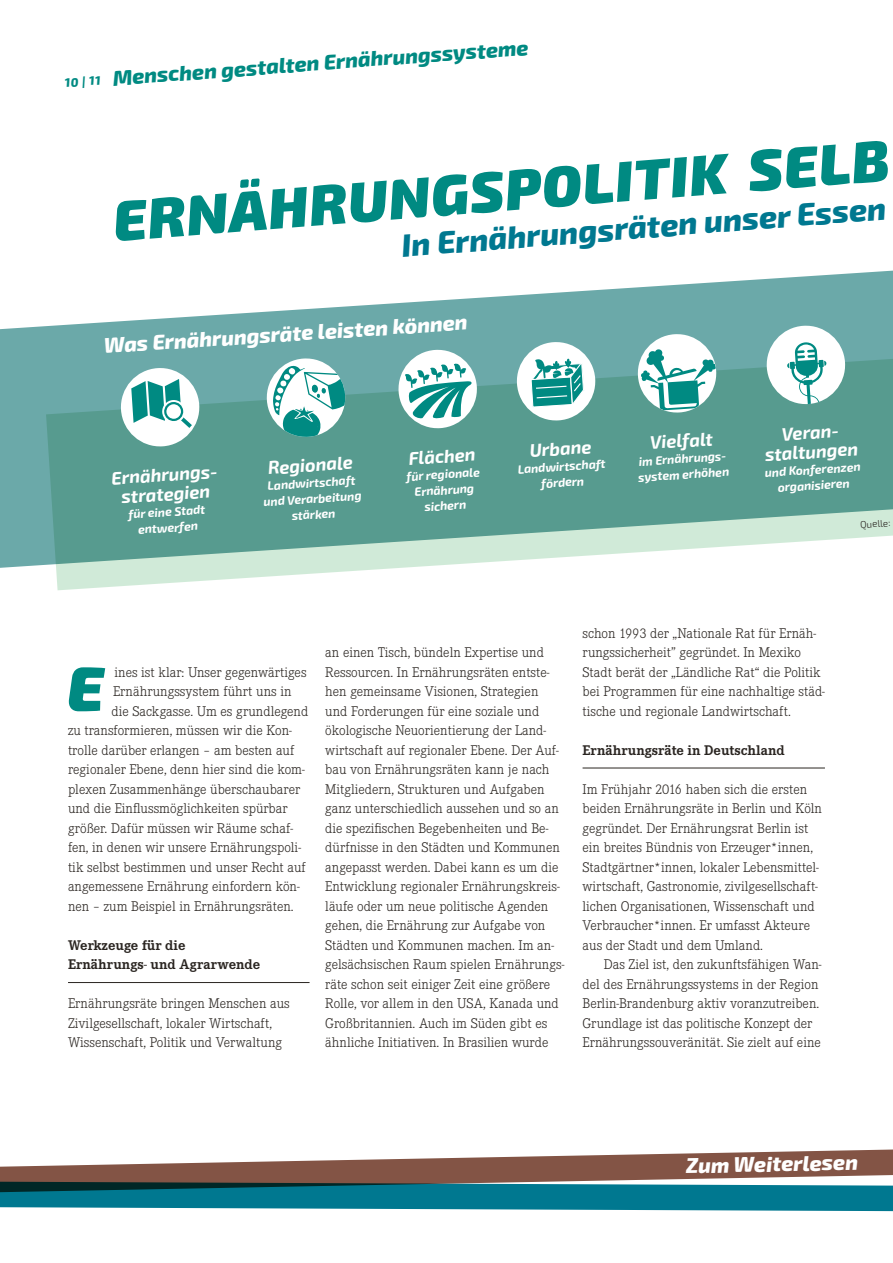
<style>
.page{position:relative;width:893px;height:1263px;background:#fff}
.page>*{position:absolute;margin:0;border:0;box-sizing:border-box;transform-origin:0 0}
.t1{font:italic 900 63px "Exo 2";color:#008a82}
.t2{font:italic 900 58.05px "Exo 2";color:#008a82}
.t3{font:italic 900 57px "Exo 2";color:#008a82}
.t4{font:italic 800 31.5px "Exo 2";color:#007890}
.t5{font:italic 800 21px "Exo 2";color:#fff}
.t6{font:italic 800 21px "Exo 2";color:#008a82}
.t7{font:italic 700 18px/19.5px "Exo 2";color:#fff;text-align:center}
.t8{font:300 14.55px/19.5px "Corporate E";color:#2a2521}
.t9{font:700 14.55px/19.5px "Corporate E";color:#2a2521}
.t10{font:italic 700 12px/15.8px "Exo 2";color:#fff;text-align:center}
.t11{font:300 9.75px "Exo 2";color:#2a2521}
.s1{font-size:12px}
</style>
<div class="page">
<hr style="left:68px;top:982px;width:242px;height:1px;background:#2a2521">
<hr style="left:583px;top:768px;width:242px;height:1px;background:#2a2521">
<svg style="left:0;top:271px;width:893px;height:297px"></svg>
<svg style="left:46px;top:296px;width:847px;height:294px;background:#80b4ac"></svg>
<svg style="left:765px;top:324px;width:81px;height:81px"></svg>
<svg style="left:636px;top:333px;width:82px;height:81px"></svg>
<svg style="left:516px;top:341px;width:81px;height:81px"></svg>
<svg style="left:397px;top:348px;width:81px;height:82px"></svg>
<svg style="left:265px;top:357px;width:81px;height:81px"></svg>
<svg style="left:120px;top:367px;width:81px;height:81px"></svg>
<svg style="left:162px;top:400px;width:24px;height:23px"></svg>
<div style="left:164px;top:402px;width:19px;height:19px;border:2px solid #008a82;border-radius:50%"></div>
<svg style="left:0;top:1149px;width:893px;height:32px;fill:#835445"></svg>
<svg style="left:0;top:1181px;width:893px;height:31px;background:#288394"></svg>
<h3 class="t6" style="left:64px;top:68px;width:466px;rotate:-4deg"><span class="s1">10 | 11</span> Menschen gestalten Ernährungssysteme</h3>
<h2 class="t2" style="left:745px;top:136px;width:143px;rotate:-5deg">SELB</h2>
<h3 class="t4" style="left:400px;top:225px;width:487px;rotate:-4deg">In Ernährungsräten unser Essen</h3>
<h3 class="t3" style="left:111px;top:184px;width:617px;rotate:-4deg">ERNÄHRUNGSPOLITIK</h3>
<h3 class="t5" style="left:103px;top:334px;width:366px;rotate:-4deg">Was Ernährungsräte leisten können</h3>
<p class="t7" style="left:111px;top:469px;width:109px;rotate:-4deg">Ernährungs&shy;strategien</p>
<p class="t10" style="left:128px;top:507px;width:78px;rotate:-4deg">für eine Stadt entwerfen</p>
<p class="t7" style="left:267px;top:459px;width:86px;rotate:-4deg">Regionale</p>
<p class="t10" style="left:262px;top:479px;width:100px;rotate:-4deg">Landwirtschaft und Verarbeitung stärken</p>
<p class="t7" style="left:408px;top:449px;width:69px;rotate:-4deg">Flächen</p>
<p class="t10" style="left:406px;top:469px;width:75px;rotate:-4deg">für regionale<br>Ernährung sichern</p>
<p class="t7" style="left:529px;top:442px;width:63px;rotate:-4deg">Urbane</p>
<p class="t10" style="left:517px;top:462px;width:89px;rotate:-4deg">Landwirtschaft fördern</p>
<p class="t7" style="left:649px;top:434px;width:64px;rotate:-4deg">Vielfalt</p>
<p class="t10" style="left:636px;top:454px;width:93px;text-align:left;rotate:-4deg">im Ernährungs&shy;system erhöhen</p>
<p class="t7" style="left:763px;top:426px;width:95px;rotate:-4deg">Veran&shy;staltungen</p>
<p class="t10" style="left:764px;top:465px;width:97px;rotate:-4deg">und Konferenzen organisieren</p>
<p class="t11" style="left:860px;top:519px;width:32px;rotate:-4deg">Quelle:</p>
<p class="t8" style="left:115px;top:663px;width:194px">ines ist klar: Unser gegenwärtiges</p>
<p class="t8" style="left:113px;top:682px;width:180px">Ernährungssystem führt uns in</p>
<p class="t8" style="left:112px;top:702px;width:198px">die Sackgasse. Um es grundlegend</p>
<p class="t8" style="left:68px;top:721px;width:225px">zu transformieren, müssen wir die Kon-</p>
<p class="t8" style="left:68px;top:741px;width:228px">trolle darüber erlangen – am besten auf</p>
<p class="t8" style="left:68px;top:760px;width:238px">regionaler Ebene, denn hier sind die kom-</p>
<p class="t8" style="left:68px;top:780px;width:234px">plexen Zusammenhänge überschaubarer</p>
<p class="t8" style="left:68px;top:799px;width:221px">und die Einflussmöglichkeiten spürbar</p>
<p class="t8" style="left:68px;top:819px;width:227px">größer. Dafür müssen wir Räume schaf-</p>
<p class="t8" style="left:68px;top:838px;width:234px">fen, in denen wir unsere Ernährungspoli-</p>
<p class="t8" style="left:68px;top:858px;width:239px">tik selbst bestimmen und unser Recht auf</p>
<p class="t8" style="left:68px;top:877px;width:233px">angemessene Ernährung einfordern kön-</p>
<p class="t8" style="left:68px;top:897px;width:227px">nen – zum Beispiel in Ernährungsräten.</p>
<p class="t9" style="left:68px;top:935px;width:194px">Werkzeuge für die<br>Ernährungs- und Agrarwende</p>
<p class="t8" style="left:68px;top:994px;width:223px">Ernährungsräte bringen Menschen aus<br>Zivilgesellschaft, lokaler Wirtschaft,<br>Wissenschaft, Politik und Verwaltung</p>
<h1 class="t1" style="left:67px;top:650px;width:38px">E</h1>
<p class="t8" style="left:325px;top:643px;width:241px">an einen Tisch, bündeln Expertise und Ressourcen. In Ernährungsräten entste&shy;hen gemeinsame Visionen, Strategien<br>und Forderungen für eine soziale und ökologische Neuorientierung der Land&shy;wirtschaft auf regionaler Ebene. Der Auf&shy;bau von Ernährungsräten kann je nach Mitgliedern, Strukturen und Aufgaben ganz unterschiedlich aussehen und so an die spezifischen Begebenheiten und Be&shy;dürfnisse in den Städten und Kommunen angepasst werden. Dabei kann es um die Entwicklung regionaler Ernährungskreis&shy;läufe oder um neue politische Agenden gehen, die Ernährung zur Aufgabe von Städten und Kommunen machen. Im an&shy;gelsächsischen Raum spielen Ernährungs&shy;räte schon seit einiger Zeit eine größere Rolle, vor allem in den USA, Kanada und Großbritannien. Auch im Süden gibt es ähnliche Initiativen. In Brasilien wurde</p>
<p class="t8" style="left:583px;top:624px;width:244px">schon 1993 der „Nationale Rat für Ernäh&shy;rungssicherheit” gegründet. In Mexiko Stadt berät der „Ländliche Rat“ die Politik bei Programmen für eine nachhaltige städ&shy;tische und regionale Landwirtschaft.</p>
<p class="t9" style="left:583px;top:740px;width:204px">Ernährungsräte in Deutschland</p>
<p class="t8" style="left:583px;top:780px;width:241px">Im Frühjahr 2016 haben sich die ersten beiden Ernährungsräte in Berlin und Köln gegründet. Der Ernährungsrat Berlin ist ein breites Bündnis von Erzeuger*innen, Stadtgärtner*innen, lokaler Lebensmittel&shy;wirtschaft, Gastronomie, zivilgesellschaft&shy;lichen Organisationen, Wissenschaft und Verbraucher*innen. Er umfasst Akteure aus der Stadt und dem Umland.</p>
<p class="t8" style="left:583px;top:955px;width:240px;text-indent:21px">Das Ziel ist, den zukunftsfähigen Wan&shy;del des Ernährungssystems in der Region Berlin-Brandenburg aktiv voranzutreiben.<br>Grundlage ist das politische Konzept der Ernährungssouveränität. Sie zielt auf eine</p>
<h3 class="t5" style="left:686px;top:1153px;width:174px;rotate:-1deg">Zum Weiterlesen</h3>
</div>
